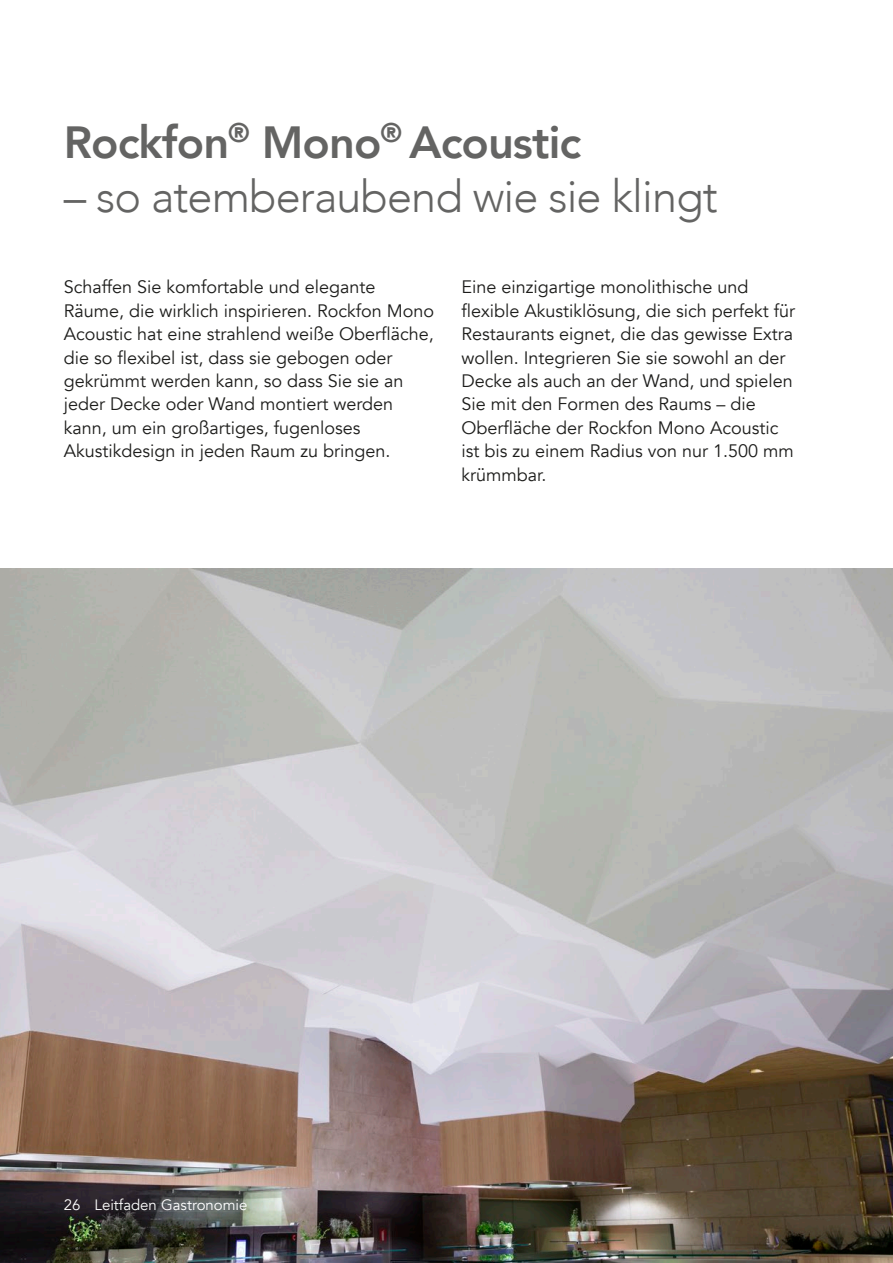
<style>
.page{position:relative;width:893px;height:1263px;background:#fff}
.page>*{position:absolute;margin:0;border:0;box-sizing:border-box;transform-origin:0 0}
.t1{font:300 45px "Avenir";letter-spacing:-.02em;color:#646463}
.t2{font:800 45px "Avenir";letter-spacing:-.02em;color:#646463}
.t3{font:18px/23.4px "Avenir";color:#1d1d1b}
.t4{font:15px "Avenir";color:#fff}
</style>
<div class="page">
<img style="left:0;top:568px;width:893px;height:695px">
<h1 class="t2" style="left:64px;top:107px;width:519px">Rockfon<sup>®</sup> Mono<sup>®</sup> Acoustic</h1>
<h1 class="t1" style="left:64px;top:170px;width:655px">– so atemberaubend wie sie klingt</h1>
<p class="t3" style="left:64px;top:276px;width:372px">Schaffen Sie komfortable und elegante Räume, die wirklich inspirieren. Rockfon Mono Acoustic hat eine strahlend weiße Oberfläche, die so flexibel ist, dass sie gebogen oder gekrümmt werden kann, so dass Sie sie an jeder Decke oder Wand montiert werden kann, um ein großartiges, fugenloses Akustikdesign in jeden Raum zu bringen.</p>
<p class="t3" style="left:461px;top:276px;width:335px">Eine einzigartige monolithische und flexible Akustiklösung, die sich perfekt für Restaurants eignet, die das gewisse Extra wollen. Integrieren Sie sie sowohl an der Decke als auch an der Wand, und spielen Sie mit den Formen des Raums – die Oberfläche der Rockfon Mono Acoustic ist bis zu einem Radius von nur 1.500 mm krümmbar.</p>
<p class="t4" style="left:64px;top:1196px;width:18px">26</p>
<p class="t4" style="left:94px;top:1196px;width:155px">Leitfaden Gastronomie</p>
</div>
